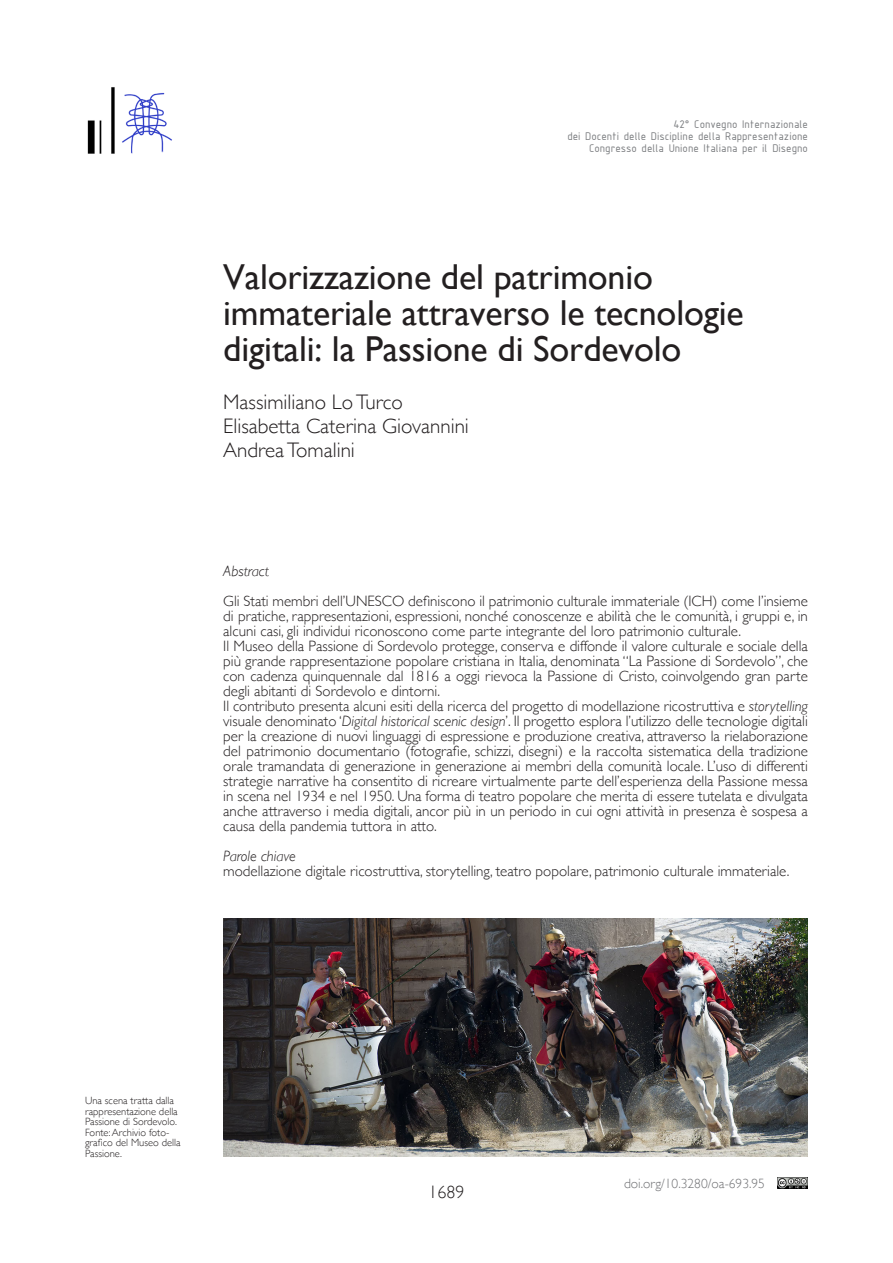
<style>
.page{position:relative;width:893px;height:1263px;background:#fff}
.page>*{position:absolute;margin:0;border:0;box-sizing:border-box;transform-origin:0 0}
.t1{font:36px/36px "Gill Sans";letter-spacing:-.005em;color:#231f20}
.t2{font:300 21px "Gill Sans";color:#231f20}
.t3{font:300 18px "Gill Sans";color:#231f20}
.t4{font:300 15px/15px "Gill Sans";color:#231f20;text-align:justify}
.t5{font:italic 300 15px "Gill Sans";color:#231f20}
.t6{font:300 13.5px "Gill Sans";color:#717275}
.t7{font:12px/12px "ISOCPEUR";color:#7a7c7f;text-align:right}
.t8{font:300 10.5px/10.5px "Gill Sans";color:#231f20}
.s1{font-style:italic}
</style>
<div class="page">
<img style="left:87px;top:87px;width:85px;height:67px">
<img style="left:778px;top:1178px;width:30px;height:10px">
<img style="left:223px;top:918px;width:585px;height:239px">
<p class="t7" style="left:567px;top:118px;width:242px">42° Convegno Internazionale<br>dei Docenti delle Discipline della Rappresentazione<br>Congresso della Unione Italiana per il Disegno</p>
<p class="t1" style="left:223px;top:258px;width:522px">Valorizzazione del patrimonio immateriale attraverso le tecnologie digitali: la Passione di Sordevolo</p>
<p class="t2" style="left:223px;top:385px;width:181px">Massimiliano Lo Turco</p>
<p class="t2" style="left:223px;top:409px;width:247px">Elisabetta Caterina Giovannini</p>
<p class="t2" style="left:223px;top:433px;width:133px">Andrea Tomalini</p>
<p class="t5" style="left:223px;top:562px;width:47px">Abstract</p>
<p class="t4" style="left:223px;top:593px;width:586px">Gli Stati membri dell’UNESCO definiscono il patrimonio culturale immateriale (ICH) come l’insieme di pratiche, rappresentazioni, espressioni, nonché conoscenze e abilità che le comunità, i gruppi e, in alcuni casi, gli individui riconoscono come parte integrante del loro patrimonio culturale.</p>
<p class="t4" style="left:223px;top:638px;width:586px">Il Museo della Passione di Sordevolo protegge, conserva e diffonde il valore culturale e sociale della più grande rappresentazione popolare cristiana in Italia, denominata “La Passione di Sordevolo”, che con cadenza quinquennale dal 1816 a oggi rievoca la Passione di Cristo, coinvolgendo gran parte degli abitanti di Sordevolo e dintorni.</p>
<p class="t4" style="left:223px;top:698px;width:586px">Il contributo presenta alcuni esiti della ricerca del progetto di modellazione ricostruttiva e <span class="s1">storytelling </span>visuale denominato ‘<span class="s1">Digital historical scenic design</span>’. Il progetto esplora l’utilizzo delle tecnologie digitali per la creazione di nuovi linguaggi di espressione e produzione creativa, attraverso la rielaborazione del patrimonio documentario (fotografie, schizzi, disegni) e la raccolta sistematica della tradizione orale tramandata di generazione in generazione ai membri della comunità locale. L’uso di differenti strategie narrative ha consentito di ricreare virtualmente parte dell’esperienza della Passione messa in scena nel 1934 e nel 1950. Una forma di teatro popolare che merita di essere tutelata e divulgata anche attraverso i media digitali, ancor più in un periodo in cui ogni attività in presenza è sospesa a causa della pandemia tuttora in atto.</p>
<p class="t5" style="left:223px;top:847px;width:74px">Parole chiave</p>
<p class="t4" style="left:223px;top:863px;width:568px">modellazione digitale ricostruttiva, storytelling, teatro popolare, patrimonio culturale immateriale.</p>
<p class="t8" style="left:85px;top:1095px;width:97px">Una scena tratta dalla rappresentazione della<br>Passione di Sordevolo.<br>Fonte: Archivio foto&shy;grafico del Museo della<br>Passione.</p>
<p class="t3" style="left:428px;top:1178px;width:37px">1689</p>
<p class="t6" style="left:624px;top:1172px;width:142px">doi.org/10.3280/oa-693.95</p>
</div>
